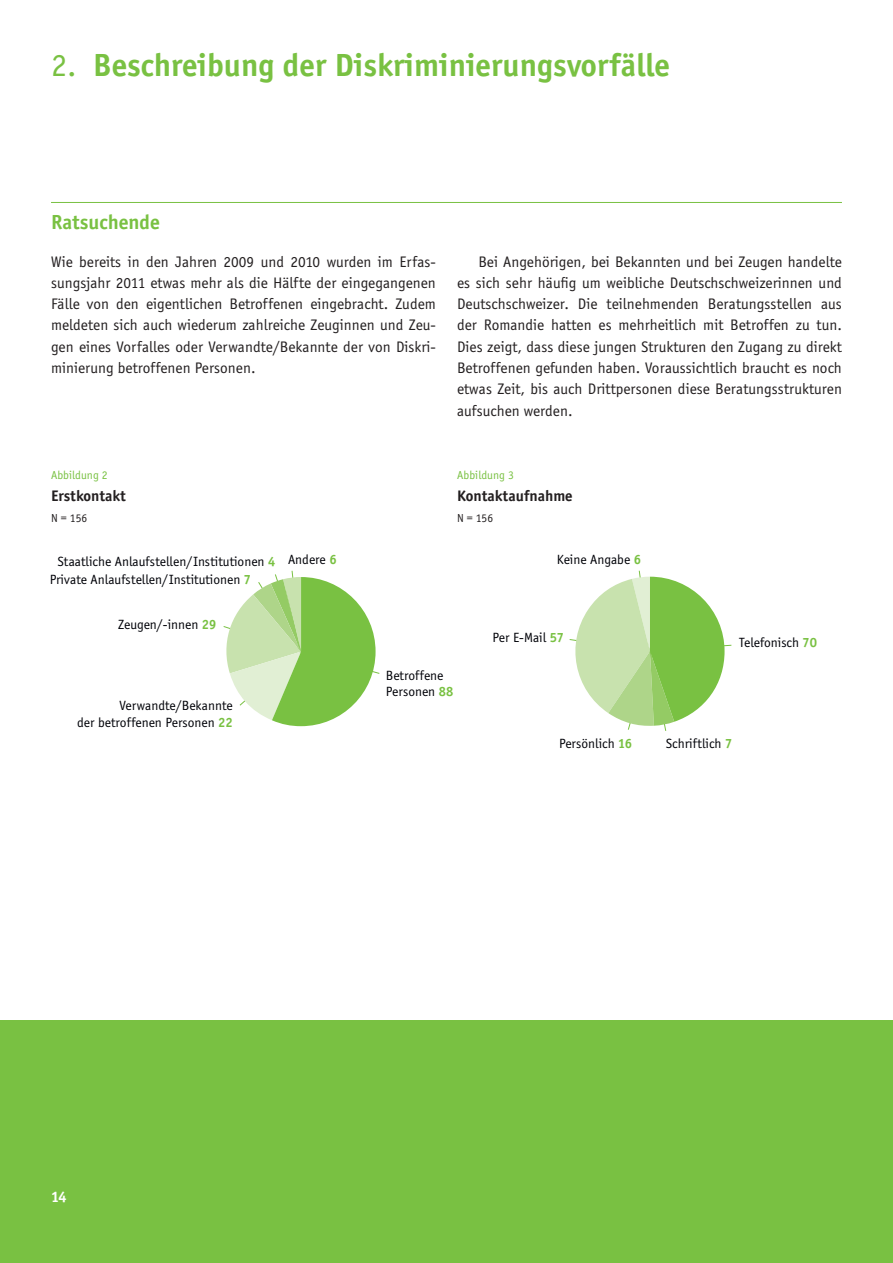
<style>
.page{position:relative;width:893px;height:1263px;background:#fff}
.page>*{position:absolute;margin:0;border:0;box-sizing:border-box;transform-origin:0 0}
.t1{font:700 33px "Officina Sans";color:#79c142}
.t2{font:700 21px "Officina Sans";color:#79c142}
.t3{font:15.75px/21.3px "Officina Sans";color:#231f20;text-align:justify}
.t4{font:700 15.75px "Officina Sans";color:#231f20}
.t5{font:700 15.75px "Officina Sans";color:#fff}
.t6{font:13.8px/16.4px "Officina Sans";color:#000208}
.t7{font:12px "Officina Sans";color:#79c142}
.t8{font:12px "Officina Sans";color:#231f20}
.s1{font-weight:400}
.s2{font-weight:700;color:#79c142}
</style>
<div class="page">
<svg style="left:223px;top:570px;width:157px;height:156px"></svg>
<svg style="left:569px;top:570px;width:163px;height:161px"></svg>
<div style="left:0;top:1020px;width:892px;height:243px;background:#79c142"></div>
<hr style="left:51px;top:202px;width:791px;height:1px;background:#79c142">
<h1 class="t1" style="left:51px;top:45px;width:620px"><span class="s1">2.</span> Beschreibung der Diskriminierungsvorfälle</h1>
<h2 class="t2" style="left:51px;top:209px;width:111px">Ratsuchende</h2>
<p class="t3" style="left:51px;top:251px;width:386px">Wie bereits in den Jahren 2009 und 2010 wurden im Erfas&shy;sungsjahr 2011 etwas mehr als die Hälfte der eingegangenen Fälle von den eigentlichen Betroffenen eingebracht. Zudem meldeten sich auch wiederum zahlreiche Zeuginnen und Zeu&shy;gen eines Vorfalles oder Verwandte/Bekannte der von Diskri&shy;minierung betroffenen Personen.</p>
<p class="t3" style="left:457px;top:251px;width:386px;text-indent:21px">Bei Angehörigen, bei Bekannten und bei Zeugen handelte es sich sehr häufig um weibliche Deutschschweizerinnen und Deutschschweizer. Die teilnehmenden Beratungsstellen aus der Romandie hatten es mehrheitlich mit Betroffen zu tun.<br>Dies zeigt, dass diese jungen Strukturen den Zugang zu direkt Betroffenen gefunden haben. Voraussichtlich braucht es noch etwas Zeit, bis auch Drittpersonen diese Beratungsstrukturen aufsuchen werden.</p>
<p class="t7" style="left:51px;top:469px;width:58px">Abbildung 2</p>
<p class="t4" style="left:51px;top:486px;width:76px">Erstkontakt</p>
<p class="t8" style="left:51px;top:511px;width:38px">N = 156</p>
<p class="t7" style="left:457px;top:469px;width:58px">Abbildung 3</p>
<p class="t4" style="left:457px;top:486px;width:117px">Kontaktaufnahme</p>
<p class="t8" style="left:457px;top:511px;width:38px">N = 156</p>
<p class="t6" style="left:58px;top:553px;width:281px">Staatliche Anlaufstellen/Institutionen <span class="s2">4</span> Andere <span class="s2">6</span></p>
<p class="t6" style="left:557px;top:551px;width:86px">Keine Angabe <span class="s2">6</span></p>
<p class="t6" style="left:50px;top:572px;width:203px">Private Anlaufstellen/Institutionen <span class="s2">7</span></p>
<p class="t6" style="left:118px;top:616px;width:100px">Zeugen/-innen <span class="s2">29</span></p>
<p class="t6" style="left:77px;top:698px;width:157px;text-align:right">Verwandte/Bekannte<br>der betroffenen Personen <span class="s2">22</span></p>
<p class="t6" style="left:386px;top:667px;width:69px">Betroffene<br>Personen <span class="s2">88</span></p>
<p class="t6" style="left:492px;top:629px;width:73px">Per E-Mail <span class="s2">57</span></p>
<p class="t6" style="left:739px;top:635px;width:79px">Telefonisch <span class="s2">70</span></p>
<p class="t6" style="left:559px;top:735px;width:74px">Persönlich <span class="s2">16</span></p>
<p class="t6" style="left:666px;top:735px;width:68px">Schriftlich <span class="s2">7</span></p>
<p class="t5" style="left:51px;top:1187px;width:17px">14</p>
</div>
